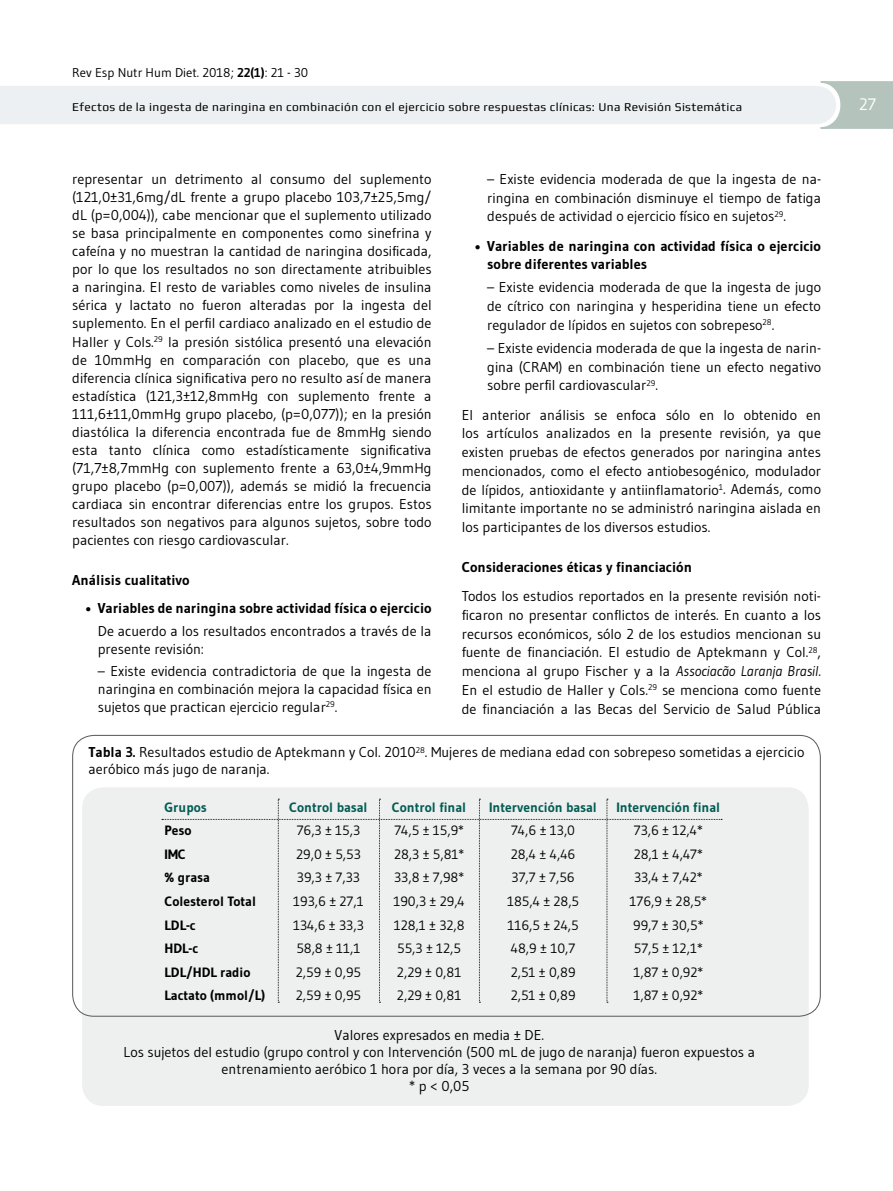
<style>
.page{position:relative;width:893px;height:1191px;background:#fff}
.page>*{position:absolute;margin:0;border:0;box-sizing:border-box;transform-origin:0 0}
.t1{font:16.5px "Gudea";color:#fff}
.t2{font:14.25px/18px "Gudea";color:#000;text-align:justify}
.t3{font:700 14.25px/18.8px "Gudea";color:#000}
.t4{font:13.5px/23.5px "Gudea";color:#000}
.t5{font:700 13.5px/23.5px "Gudea";color:#000}
.t6{font:700 13.5px "Gudea";color:#035c54}
.t7{font:12.75px "Gudea";color:#000}
.t8{font:12px "Play";letter-spacing:.03em;color:#000}
.s1{font-weight:700}
.s2{font-style:italic}
</style>
<div class="page">
<svg style="left:0;top:81px;width:893px;height:48px"></svg>
<div style="left:82px;top:787px;width:727px;height:319px;background:#edf0ee;border-radius:21px"></div>
<svg style="left:162px;top:799px;width:560px;height:203px"></svg>
<p class="t7" style="left:72px;top:65px;width:237px">Rev Esp Nutr Hum Diet. 2018; <span class="s1">22(1)</span>: 21 - 30</p>
<p class="t8" style="left:72px;top:99px;width:671px">Efectos de la ingesta de naringina en combinación con el ejercicio sobre respuestas clínicas: Una Revisión Sistemática</p>
<p class="t1" style="left:859px;top:94px;width:19px">27</p>
<p class="t2" style="left:487px;top:169px;width:335px;line-height:18.8px">– Existe evidencia moderada de que la ingesta de na&shy;ringina en combinación disminuye el tiempo de fatiga después de actividad o ejercicio físico en sujetos<sup>29</sup>.</p>
<p class="t3" style="left:487px;top:236px;width:335px;text-indent:-13px">• Variables de naringina con actividad física o ejercicio sobre diferentes variables</p>
<p class="t2" style="left:487px;top:278px;width:335px;line-height:18.8px">– Existe evidencia moderada de que la ingesta de jugo de cítrico con naringina y hesperidina tiene un efecto regulador de lípidos en sujetos con sobrepeso<sup>28</sup>.</p>
<p class="t2" style="left:487px;top:338px;width:335px;line-height:18.8px">– Existe evidencia moderada de que la ingesta de narin&shy;gina (CRAM) en combinación tiene un efecto negativo sobre perfil cardiovascular<sup>29</sup>.</p>
<p class="t2" style="left:462px;top:405px;width:361px;line-height:18.8px">El anterior análisis se enfoca sólo en lo obtenido en los artículos analizados en la presente revisión, ya que existen pruebas de efectos generados por naringina antes mencionados, como el efecto antiobesogénico, modulador de lípidos, antioxidante y antiinflamatorio<sup>1</sup>. Además, como limitante importante no se administró naringina aislada en los participantes de los diversos estudios.</p>
<p class="t3" style="left:462px;top:557px;width:232px">Consideraciones éticas y financiación</p>
<p class="t2" style="left:462px;top:586px;width:361px;line-height:18.8px">Todos los estudios reportados en la presente revisión noti&shy;ficaron no presentar conflictos de interés. En cuanto a los recursos económicos, sólo 2 de los estudios mencionan su fuente de financiación. El estudio de Aptekmann y Col.<sup>28</sup>, menciona al grupo Fischer y a la <span class="s2">Associacão Laranja Brasil</span>.<br>En el estudio de Haller y Cols.<sup>29</sup> se menciona como fuente de financiación a las Becas del Servicio de Salud Pública</p>
<p class="t2" style="left:88px;top:743px;width:717px;line-height:17.1px"><span class="s1">Tabla 3.</span> Resultados estudio de Aptekmann y Col. 2010<sup>28</sup>. Mujeres de mediana edad con sobrepeso sometidas a ejercicio aeróbico más jugo de naranja.</p>
<p class="t6" style="left:165px;top:799px;width:44px">Grupos</p>
<p class="t5" style="left:165px;top:819px;width:102px">Peso<br>IMC<br>% grasa<br>Colesterol Total<br>LDL-c<br>HDL-c<br>LDL/HDL radio<br>Lactato (mmol/L)</p>
<p class="t2" style="left:72px;top:170px;width:361px">representar un detrimento al consumo del suplemento (121,0±31,6mg/dL frente a grupo placebo 103,7±25,5mg/ dL (p=0,004)), cabe mencionar que el suplemento utilizado se basa principalmente en componentes como sinefrina y cafeína y no muestran la cantidad de naringina dosificada, por lo que los resultados no son directamente atribuibles a naringina. El resto de variables como niveles de insulina sérica y lactato no fueron alteradas por la ingesta del suplemento. En el perfil cardiaco analizado en el estudio de Haller y Cols.<sup>29</sup> la presión sistólica presentó una elevación de 10mmHg en comparación con placebo, que es una diferencia clínica significativa pero no resulto así de manera estadística (121,3±12,8mmHg con suplemento frente a 111,6±11,0mmHg grupo placebo, (p=0,077)); en la presión diastólica la diferencia encontrada fue de 8mmHg siendo esta tanto clínica como estadísticamente significativa (71,7±8,7mmHg con suplemento frente a 63,0±4,9mmHg grupo placebo (p=0,007)), además se midió la frecuencia cardiaca sin encontrar diferencias entre los grupos. Estos resultados son negativos para algunos sujetos, sobre todo pacientes con riesgo cardiovascular.</p>
<p class="t3" style="left:72px;top:570px;width:119px">Análisis cualitativo</p>
<p class="t3" style="left:85px;top:599px;width:348px">• Variables de naringina sobre actividad física o ejercicio</p>
<p class="t2" style="left:98px;top:621px;width:335px">De acuerdo a los resultados encontrados a través de la presente revisión:</p>
<p class="t2" style="left:98px;top:662px;width:335px">– Existe evidencia contradictoria de que la ingesta de naringina en combinación mejora la capacidad física en sujetos que practican ejercicio regular<sup>29</sup>.</p>
<p class="t6" style="left:616px;top:799px;width:105px">Intervención final</p>
<p class="t4" style="left:630px;top:818px;width:79px;text-align:center">73,6 ± 12,4*<br>28,1 ± 4,47*<br>33,4 ± 7,42*<br>176,9 ± 28,5*<br>99,7 ± 30,5*<br>57,5 ± 12,1*<br>1,87 ± 0,92*<br>1,87 ± 0,92*</p>
<p class="t2" style="left:124px;top:1026px;width:633px;line-height:17.1px;text-align:center">Valores expresados en media ± DE.<br>Los sujetos del estudio (grupo control y con Intervención (500 mL de jugo de naranja) fueron expuestos a entrenamiento aeróbico 1 hora por día, 3 veces a la semana por 90 días.<br>* p &lt; 0,05</p>
<p class="t6" style="left:489px;top:799px;width:109px">Intervención basal</p>
<p class="t4" style="left:507px;top:818px;width:74px;text-align:center">74,6 ± 13,0<br>28,4 ± 4,46<br>37,7 ± 7,56<br>185,4 ± 28,5<br>116,5 ± 24,5<br>48,9 ± 10,7<br>2,51 ± 0,89<br>2,51 ± 0,89</p>
<p class="t6" style="left:392px;top:799px;width:76px">Control final</p>
<p class="t4" style="left:393px;top:818px;width:73px">74,5 ± 15,9*<br>28,3 ± 5,81*<br>33,8 ± 7,98*<br>190,3 ± 29,4<br>128,1 ± 32,8<br>55,3 ± 12,5<br>2,29 ± 0,81<br>2,29 ± 0,81</p>
<p class="t6" style="left:289px;top:799px;width:80px">Control basal</p>
<p class="t4" style="left:293px;top:818px;width:72px">76,3 ± 15,3<br>29,0 ± 5,53<br>39,3 ± 7,33<br>193,6 ± 27,1<br>134,6 ± 33,3<br>58,8 ± 11,1<br>2,59 ± 0,95<br>2,59 ± 0,95</p>
</div>
